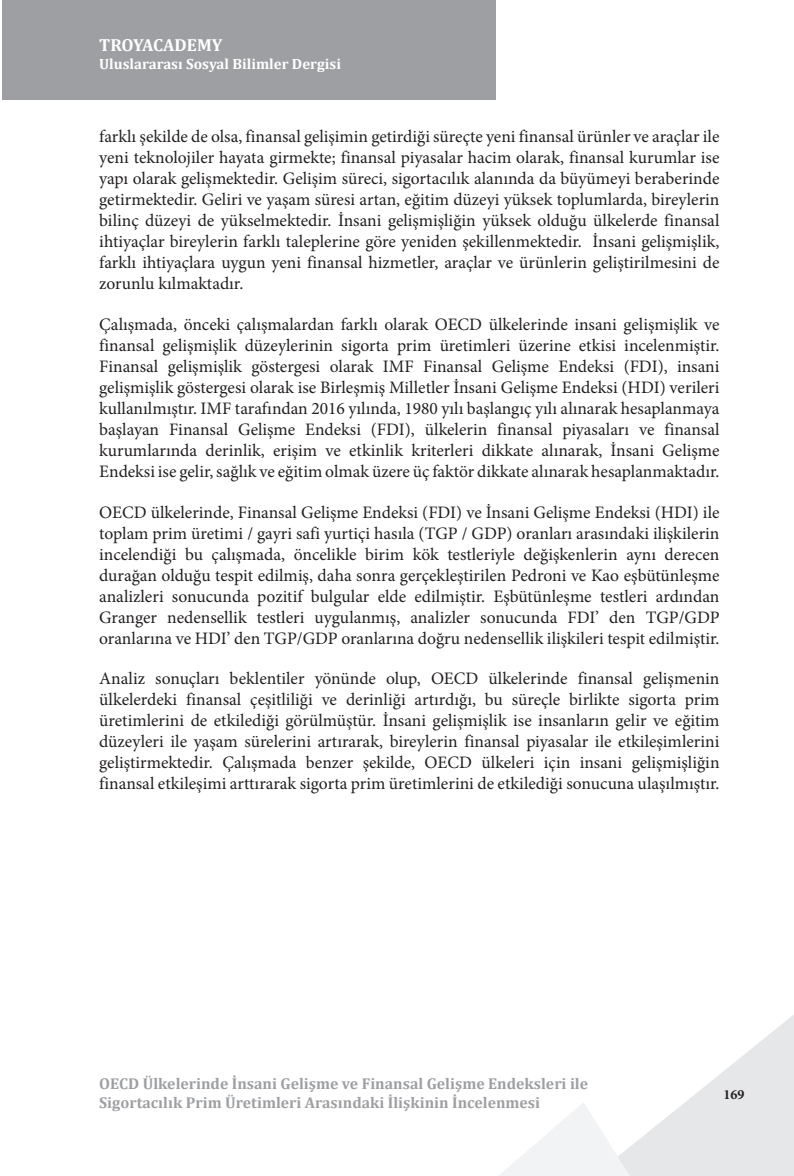
<style>
.page{position:relative;width:794px;height:1176px;background:#fff}
.page>*{position:absolute;margin:0;border:0;box-sizing:border-box;transform-origin:0 0}
.t1{font:17.5px/21px "Minion Pro";color:#231f20;text-align:justify}
.t2{font:700 17.5px "Cambria";color:#fff}
.t3{font:700 15.75px/18.9px "Cambria";color:#9d9fa2}
.t4{font:700 14.88px "Cambria";color:#fff}
.t5{font:700 14px "Minion Pro";color:#231f20}
</style>
<div class="page">
<svg style="left:639px;top:1015px;width:155px;height:161px;fill:#e6e7e9"></svg>
<svg style="left:499px;top:1103px;width:140px;height:73px"></svg>
<div style="left:2px;top:0;width:494px;height:99px;background:#9d9fa2"></div>
<p class="t2" style="left:99px;top:32px;width:125px">TROYACADEMY</p>
<p class="t4" style="left:99px;top:53px;width:243px">Uluslararası Sosyal Bilimler Dergisi</p>
<p class="t1" style="left:99px;top:126px;width:622px">farklı şekilde de olsa, finansal gelişimin getirdiği süreçte yeni finansal ürünler ve araçlar ile yeni teknolojiler hayata girmekte; finansal piyasalar hacim olarak, finansal kurumlar ise yapı olarak gelişmektedir. Gelişim süreci, sigortacılık alanında da büyümeyi beraberinde getirmektedir. Geliri ve yaşam süresi artan, eğitim düzeyi yüksek toplumlarda, bireylerin bilinç düzeyi de yükselmektedir. İnsani gelişmişliğin yüksek olduğu ülkelerde finansal ihtiyaçlar bireylerin farklı taleplerine göre yeniden şekillenmektedir. İnsani gelişmişlik, farklı ihtiyaçlara uygun yeni finansal hizmetler, araçlar ve ürünlerin geliştirilmesini de zorunlu kılmaktadır.</p>
<p class="t1" style="left:99px;top:314px;width:622px">Çalışmada, önceki çalışmalardan farklı olarak OECD ülkelerinde insani gelişmişlik ve finansal gelişmişlik düzeylerinin sigorta prim üretimleri üzerine etkisi incelenmiştir.<br>Finansal gelişmişlik göstergesi olarak IMF Finansal Gelişme Endeksi (FDI), insani gelişmişlik göstergesi olarak ise Birleşmiş Milletler İnsani Gelişme Endeksi (HDI) verileri kullanılmıştır. IMF tarafından 2016 yılında, 1980 yılı başlangıç yılı alınarak hesaplanmaya başlayan Finansal Gelişme Endeksi (FDI), ülkelerin finansal piyasaları ve finansal kurumlarında derinlik, erişim ve etkinlik kriterleri dikkate alınarak, İnsani Gelişme Endeksi ise gelir, sağlık ve eğitim olmak üzere üç faktör dikkate alınarak hesaplanmaktadır.</p>
<p class="t1" style="left:99px;top:501px;width:622px">OECD ülkelerinde, Finansal Gelişme Endeksi (FDI) ve İnsani Gelişme Endeksi (HDI) ile toplam prim üretimi / gayri safi yurtiçi hasıla (TGP / GDP) oranları arasındaki ilişkilerin incelendiği bu çalışmada, öncelikle birim kök testleriyle değişkenlerin aynı derecen durağan olduğu tespit edilmiş, daha sonra gerçekleştirilen Pedroni ve Kao eşbütünleşme analizleri sonucunda pozitif bulgular elde edilmiştir. Eşbütünleşme testleri ardından Granger nedensellik testleri uygulanmış, analizler sonucunda FDI’ den TGP/GDP oranlarına ve HDI’ den TGP/GDP oranlarına doğru nedensellik ilişkileri tespit edilmiştir.</p>
<p class="t1" style="left:99px;top:668px;width:622px">Analiz sonuçları beklentiler yönünde olup, OECD ülkelerinde finansal gelişmenin ülkelerdeki finansal çeşitliliği ve derinliği artırdığı, bu süreçle birlikte sigorta prim üretimlerini de etkilediği görülmüştür. İnsani gelişmişlik ise insanların gelir ve eğitim düzeyleri ile yaşam sürelerini artırarak, bireylerin finansal piyasalar ile etkileşimlerini geliştirmektedir. Çalışmada benzer şekilde, OECD ülkeleri için insani gelişmişliğin finansal etkileşimi arttırarak sigorta prim üretimlerini de etkilediği sonucuna ulaşılmıştır.</p>
<p class="t3" style="left:99px;top:1073px;width:490px">OECD Ülkelerinde İnsani Gelişme ve Finansal Gelişme Endeksleri ile<br>Sigortacılık Prim Üretimleri Arasındaki İlişkinin İncelenmesi</p>
<p class="t5" style="left:723px;top:1085px;width:22px">169</p>
</div>
